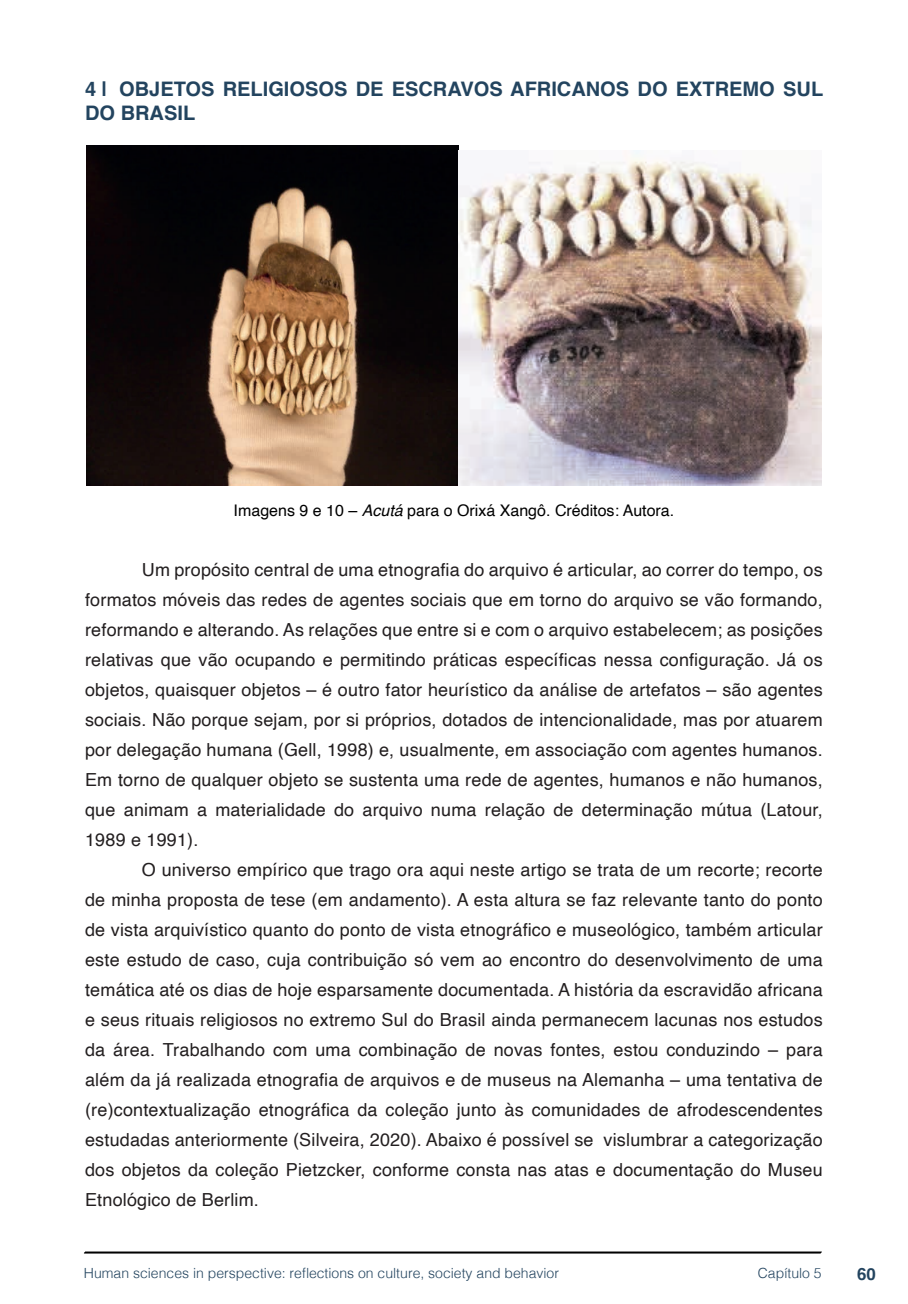
<style>
.page{position:relative;width:908px;height:1304px;background:#fff}
.page>*{position:absolute;margin:0;border:0;box-sizing:border-box;transform-origin:0 0}
.t1{font:700 20px/24px "Helvetica";color:#23445f}
.t2{font:18px/30px "Helvetica";letter-spacing:.01em;color:#231f20;text-align:justify}
.t3{font:700 16.8px "Helvetica";color:#23445f}
.t4{font:16px "Helvetica";color:#000}
.t5{font:300 14px "Helvetica";color:#23445f}
.s1{font-style:italic}
</style>
<div class="page">
<svg style="left:84px;top:1251px;width:737px;height:3px;background:#515151"></svg>
<img style="left:86px;top:146px;width:372px;height:340px">
<img style="left:458px;top:151px;width:363px;height:335px">
<p class="t1" style="left:85px;top:79px;width:739px">4 | OBJETOS RELIGIOSOS DE ESCRAVOS AFRICANOS DO EXTREMO SUL<br>DO BRASIL</p>
<p class="t4" style="left:233px;top:498px;width:442px">Imagens 9 e 10 – <span class="s1">Acutá</span> para o Orixá Xangô. Créditos: Autora.</p>
<p class="t2" style="left:85px;top:555px;width:738px;text-indent:57px">Um propósito central de uma etnografia do arquivo é articular, ao correr do tempo, os formatos móveis das redes de agentes sociais que em torno do arquivo se vão formando, reformando e alterando. As relações que entre si e com o arquivo estabelecem; as posições relativas que vão ocupando e permitindo práticas específicas nessa configuração. Já os objetos, quaisquer objetos – é outro fator heurístico da análise de artefatos – são agentes sociais. Não porque sejam, por si próprios, dotados de intencionalidade, mas por atuarem por delegação humana (Gell, 1998) e, usualmente, em associação com agentes humanos.<br>Em torno de qualquer objeto se sustenta uma rede de agentes, humanos e não humanos, que animam a materialidade do arquivo numa relação de determinação mútua (Latour, 1989 e 1991).</p>
<p class="t2" style="left:85px;top:856px;width:738px;text-indent:57px">O universo empírico que trago ora aqui neste artigo se trata de um recorte; recorte de minha proposta de tese (em andamento). A esta altura se faz relevante tanto do ponto de vista arquivístico quanto do ponto de vista etnográfico e museológico, também articular este estudo de caso, cuja contribuição só vem ao encontro do desenvolvimento de uma temática até os dias de hoje esparsamente documentada. A história da escravidão africana e seus rituais religiosos no extremo Sul do Brasil ainda permanecem lacunas nos estudos da área. Trabalhando com uma combinação de novas fontes, estou conduzindo – para além da já realizada etnografia de arquivos e de museus na Alemanha – uma tentativa de (re)contextualização etnográfica da coleção junto às comunidades de afrodescendentes estudadas anteriormente (Silveira, 2020). Abaixo é possível se vislumbrar a categorização dos objetos da coleção Pietzcker, conforme consta nas atas e documentação do Museu Etnológico de Berlim.</p>
<p class="t5" style="left:84px;top:1261px;width:476px">Human sciences in perspective: reflections on culture, society and behavior</p>
<p class="t5" style="left:757px;top:1261px;width:65px">Capítulo 5</p>
<p class="t3" style="left:856px;top:1264px;width:20px">60</p>
</div>
